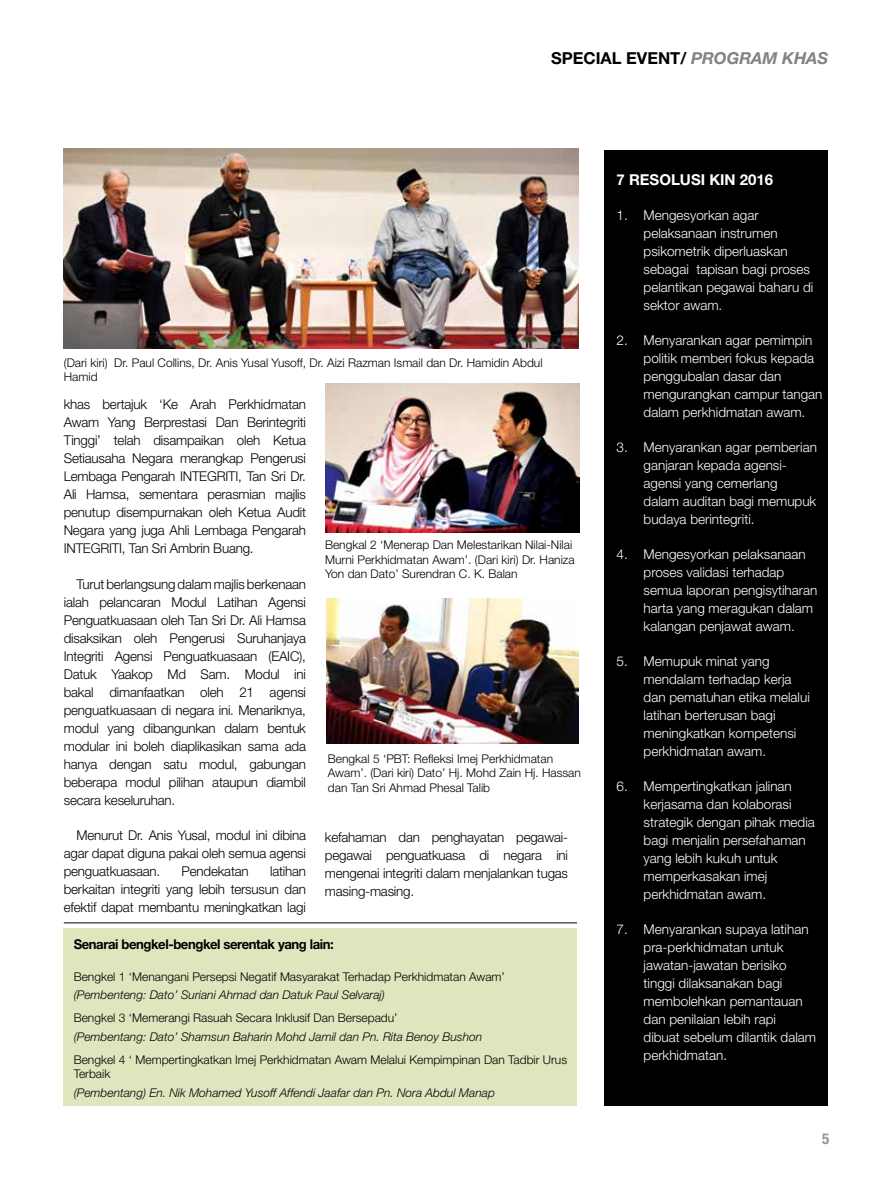
<style>
.page{position:relative;width:893px;height:1191px;background:#fff}
.page>*{position:absolute;margin:0;border:0;box-sizing:border-box;transform-origin:0 0}
.t1{font:700 16.5px "Helvetica Neue LT Std";color:#000}
.t2{font:700 15px "Helvetica Neue LT Std";color:#fff}
.t3{font:700 condensed 15px "Helvetica Neue LT Std";color:#939598}
.t4{font:300 13.5px/18px "Helvetica Neue LT Std";letter-spacing:-.015em;color:#000;text-align:justify}
.t5{font:300 13.5px/18px "Helvetica Neue LT Std";color:#fff}
.t6{font:700 13.5px "Helvetica Neue LT Std";letter-spacing:-.03em;color:#000}
.t7{font:300 12px/14.4px "Helvetica Neue LT Std";color:#000}
.t8{font:italic 300 12px "Helvetica Neue LT Std";color:#000}
.s1{font-style:italic;color:#808285}
</style>
<div class="page">
<div style="left:604px;top:150px;width:224px;height:956px;background:#000"></div>
<img style="left:327px;top:598px;width:252px;height:146px">
<img style="left:325px;top:384px;width:254px;height:148px">
<img style="left:64px;top:149px;width:514px;height:199px">
<div style="left:64px;top:928px;width:513px;height:178px;background:#dde6bd"></div>
<hr style="left:64px;top:922px;width:513px;height:1px;background:#000">
<p class="t1" style="left:551px;top:48px;width:278px">SP ECIAL EVENT/ <span class="s1">PROGRAM KHAS</span></p>
<p class="t7" style="left:64px;top:355px;width:480px">(Dari kiri) Dr. Paul Collins, Dr. Anis Yusal Yusoff, Dr. Aizi Razman Ismail dan Dr. Hamidin Abdul<br>Hamid</p>
<p class="t4" style="left:64px;top:395px;width:244px">khas bertajuk ‘Ke Arah Perkhidmatan Awam Yang Berprestasi Dan Berintegriti Tinggi’ telah disampaikan oleh Ketua Setiausaha Negara merangkap Pengerusi Lembaga Pengarah INTEGRITI, Tan Sri Dr.<br>Ali Hamsa, sementara perasmian majlis penutup disempurnakan oleh Ketua Audit Negara yang juga Ahli Lembaga Pengarah INTEGRITI, Tan Sri Ambrin Buang.</p>
<p class="t4" style="left:64px;top:574px;width:244px;text-indent:13px">Turut berlangsung dalam majlis berkenaan ialah pelancaran Modul Latihan Agensi Penguatkuasaan oleh Tan Sri Dr. Ali Hamsa disaksikan oleh Pengerusi Suruhanjaya Integriti Agensi Penguatkuasaan (EAIC), Datuk Yaakop Md Sam. Modul ini bakal dimanfaatkan oleh 21 agensi penguatkuasaan di negara ini. Menariknya, modul yang dibangunkan dalam bentuk modular ini boleh diaplikasikan sama ada hanya dengan satu modul, gabungan beberapa modul pilihan ataupun diambil secara keseluruhan.</p>
<p class="t4" style="left:64px;top:825px;width:244px;text-indent:13px">Menurut Dr. Anis Yusal, modul ini dibina agar dapat diguna pakai oleh semua agensi penguatkuasaan.</p>
<p class="t4" style="left:64px;top:861px;width:244px;text-indent:206px">latihan berkaitan integriti yang lebih tersusun dan efektif dapat membantu meningkatkan lagi</p>
<p class="t4" style="left:182px;top:861px;width:69px">Pendekatan</p>
<p class="t7" style="left:325px;top:537px;width:251px">Bengkal 2 ‘Menerap Dan Melestarikan Nilai-Nilai<br>Murni Perkhidmatan Awam’. (Dari kiri) Dr. Haniza<br>Yon dan Dato’ Surendran C. K. Balan</p>
<p class="t7" style="left:328px;top:751px;width:254px">Bengkal 5 ‘PBT: Refleksi Imej Perkhidmatan<br>Awam’. (Dari kiri) Dato’ Hj. Mohd Zain Hj. Hassan dan Tan Sri Ahmad Phesal Talib</p>
<p class="t4" style="left:325px;top:827px;width:245px">kefahaman dan penghayatan pegawai&shy;pegawai penguatkuasa di negara ini mengenai integriti dalam menjalankan tugas masing-masing.</p>
<p class="t6" style="left:74px;top:936px;width:262px">Senarai bengkel-bengkel serentak yang lain:</p>
<p class="t7" style="left:74px;top:969px;width:433px">Bengkel 1 ‘Menangani Persepsi Negatif Masyarakat Terhadap Perkhidmatan Awam’</p>
<p class="t8" style="left:74px;top:988px;width:313px">(Pembenteng: Dato’ Suriani Ahmad dan Datuk Paul Selvaraj)</p>
<p class="t7" style="left:74px;top:1010px;width:325px">Bengkel 3 ‘Memerangi Rasuah Secara Inklusif Dan Bersepadu’</p>
<p class="t8" style="left:74px;top:1029px;width:410px">(Pembentang: Dato’ Shamsun Baharin Mohd Jamil dan Pn. Rita Benoy Bushon</p>
<p class="t7" style="left:74px;top:1052px;width:495px">Bengkel 4 ‘ Mempertingkatkan Imej Perkhidmatan Awam Melalui Kempimpinan Dan Tadbir Urus<br>Terbaik</p>
<p class="t8" style="left:74px;top:1085px;width:423px">(Pembentang) En. Nik Mohamed Yusoff Affendi Jaafar dan Pn. Nora Abdul Manap</p>
<p class="t2" style="left:617px;top:170px;width:158px">7 RESOLUSI KIN 2016</p>
<p class="t5" style="left:644px;top:206px;width:171px;text-indent:-27px">1. Mengesyorkan agar pelaksanaan instrumen psikometrik diperluaskan sebagai tapisan bagi proses pelantikan pegawai baharu di sektor awam.</p>
<p class="t5" style="left:644px;top:331px;width:180px;text-indent:-27px">2. Menyarankan agar pemimpin politik memberi fokus kepada penggubalan dasar dan mengurangkan campur tangan dalam perkhidmatan awam.</p>
<p class="t5" style="left:644px;top:438px;width:175px;text-indent:-27px">3. Menyarankan agar pemberian ganjaran kepada agensi&shy;agensi yang cemerlang<br>dalam auditan bagi memupuk budaya berintegriti.</p>
<p class="t5" style="left:644px;top:545px;width:175px;text-indent:-27px">4. Mengesyorkan pelaksanaan proses validasi terhadap semua laporan pengisytiharan harta yang meragukan dalam kalangan penjawat awam.</p>
<p class="t5" style="left:644px;top:652px;width:168px;text-indent:-27px">5. Memupuk minat yang mendalam terhadap kerja dan pematuhan etika melalui latihan berterusan bagi meningkatkan kompetensi perkhidmatan awam.</p>
<p class="t5" style="left:644px;top:777px;width:173px;text-indent:-27px">6. Mempertingkatkan jalinan kerjasama dan kolaborasi strategik dengan pihak media bagi menjalin persefahaman yang lebih kukuh untuk memperkasakan imej perkhidmatan awam.</p>
<p class="t5" style="left:644px;top:920px;width:174px;text-indent:-27px">7. Menyarankan supaya latihan pra-perkhidmatan untuk jawatan-jawatan berisiko tinggi dilaksanakan bagi membolehkan pemantauan dan penilaian lebih rapi<br>dibuat sebelum dilantik dalam perkhidmatan.</p>
<p class="t3" style="left:822px;top:1129px;width:9px">5</p>
</div>
